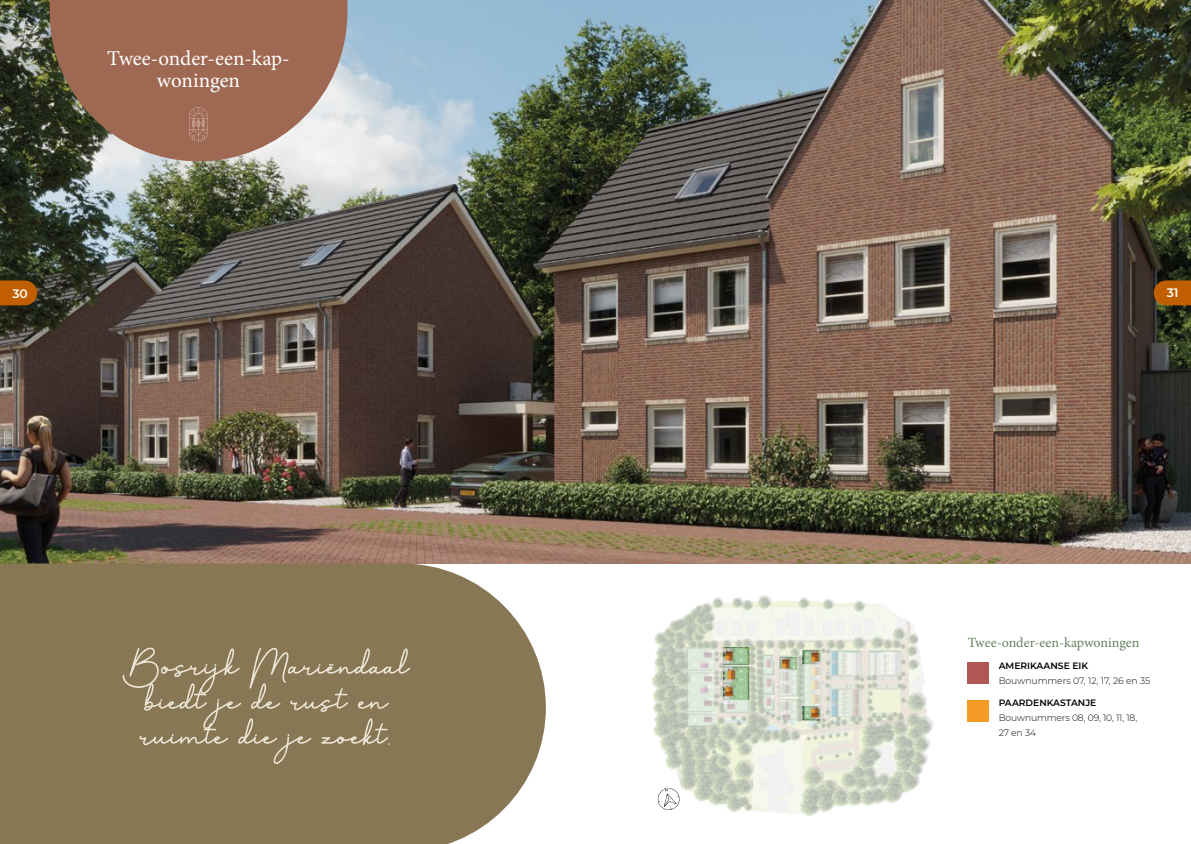
<style>
.page{position:relative;width:1191px;height:844px;background:#fff}
.page>*{position:absolute;margin:0;border:0;box-sizing:border-box;transform-origin:0 0}
.t1{font:61.25px "Masheiyo";color:#ece6d6}
.t2{font:21px/22.2px "Minion Pro";color:#fff;text-align:center}
.t3{font:14px "Minion Pro";letter-spacing:-.005em;color:#678060}
.t4{font:600 12.25px "Montserrat";color:#fff}
.t5{font:300 9.19px/14.9px "Montserrat";letter-spacing:-.01em;color:#000}
.t6{font:600 9.19px "Montserrat";color:#000}
</style>
<div class="page">
<img style="left:0;top:0;width:1191px;height:563px">
<svg style="left:50px;top:0;width:297px;height:161px;background:#9f7460"></svg>
<svg style="left:189px;top:107px;width:19px;height:34px"></svg>
<svg style="left:0;top:280px;width:37px;height:25px"></svg>
<svg style="left:1153px;top:280px;width:38px;height:25px"></svg>
<div style="left:967px;top:662px;width:21px;height:21px;background:#b05755"></div>
<div style="left:967px;top:699px;width:21px;height:22px;background:#f59a25"></div>
<svg style="left:652px;top:595px;width:282px;height:221px"></svg>
<svg style="left:658px;top:787px;width:21px;height:22px"></svg>
<div style="left:0;top:563px;width:546px;height:280px;background:#875"></div>
<h2 class="t2" style="left:107px;top:47px;width:184px">Twee-onder-een-kap&shy;woningen</h2>
<h3 class="t4" style="left:12px;top:284px;width:17px">30</h3>
<h3 class="t4" style="left:1166px;top:284px;width:13px">31</h3>
<h1 class="t1" style="left:123px;top:641px;width:287px">Bosrijk Mariëndaal</h1>
<h1 class="t1" style="left:144px;top:676px;width:244px">biedt je de rust en</h1>
<h1 class="t1" style="left:139px;top:711px;width:254px">ruimte die je zoekt.</h1>
<h3 class="t3" style="left:967px;top:632px;width:173px">Twee-onder-een-kapwoningen</h3>
<p class="t6" style="left:998px;top:659px;width:91px">AMERIKAANSE EIK</p>
<p class="t5" style="left:998px;top:672px;width:153px">Bouwnummers 07, 12, 17, 26 en 35</p>
<p class="t6" style="left:998px;top:696px;width:99px">PAARDENKASTANJE</p>
<p class="t5" style="left:998px;top:710px;width:140px">Bouwnummers 08, 09, 10, 11, 18,<br>27 en 34</p>
</div>
